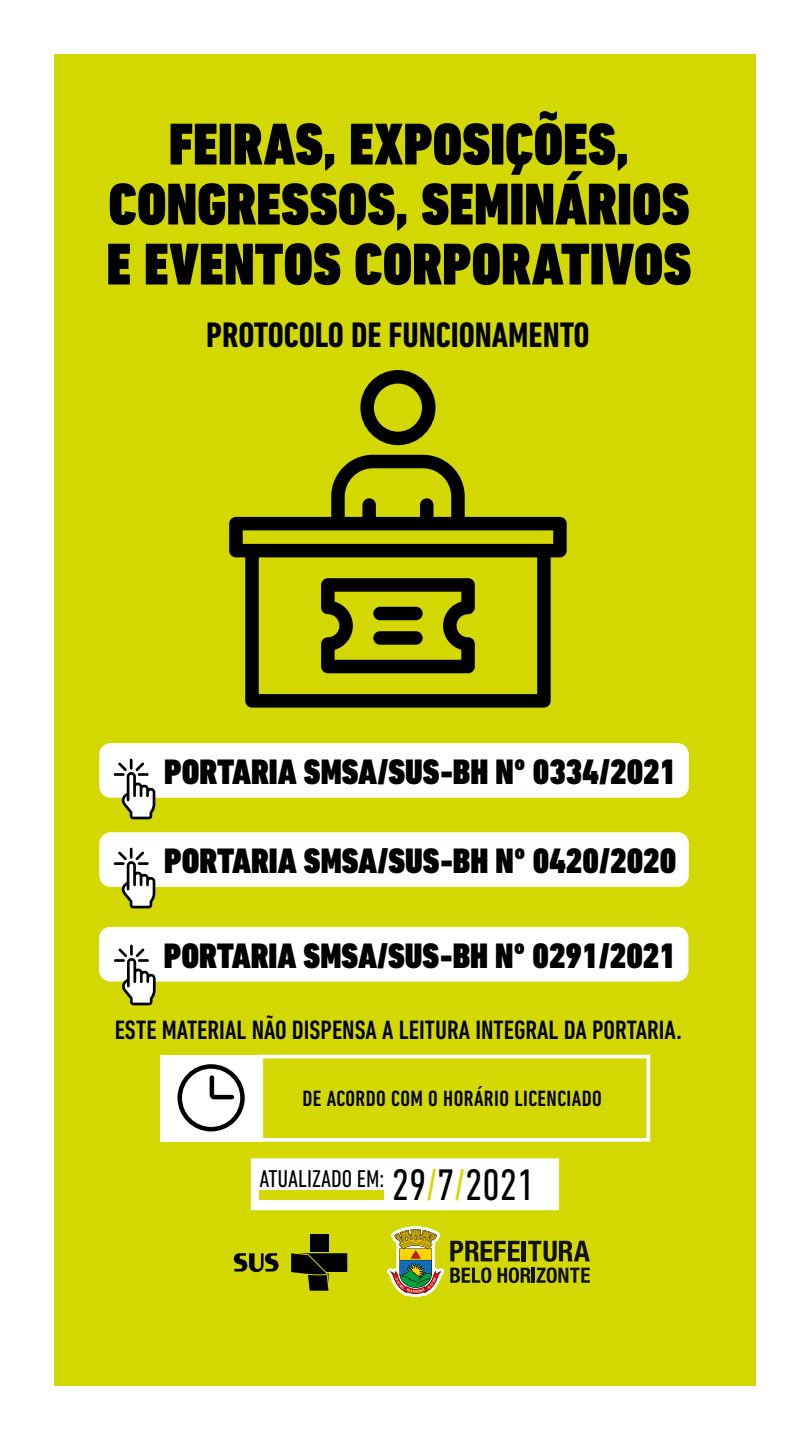
<style>
.page{position:relative;width:810px;height:1440px;background:#fff}
.page>*{position:absolute;margin:0;border:0;box-sizing:border-box;transform-origin:0 0}
.t1{font:900 condensed 60px/60px "DIN Next LT Pro";color:#000;text-align:center}
.t2{font:condensed 45px "DIN Next LT Pro";color:#000}
.t3{font:900 condensed 36px "DIN Next LT Pro";color:#000}
.t4{font:700 condensed 36px "DIN Next LT Pro";color:#000}
.t5{font:500 condensed 27px "DIN Next LT Pro";color:#000}
.t6{font:condensed 24.75px "DIN Next LT Pro";color:#000}
.t7{font:500 condensed 22.5px "DIN Next LT Pro";letter-spacing:.02em;color:#000}
.s1{color:#d3d800}
</style>
<div class="page">
<div style="left:54px;top:54px;width:702px;height:1332px;background:#d3d800"></div>
<svg style="left:234px;top:1253px;width:45px;height:19px"></svg>
<div style="left:310px;top:1235px;width:19px;height:17px;background:#000"></div>
<svg style="left:291px;top:1253px;width:56px;height:38px"></svg>
<svg style="left:387px;top:1226px;width:57px;height:71px"></svg>
<svg style="left:450px;top:1241px;width:140px;height:42px"></svg>
<div style="left:99px;top:832px;width:590px;height:55px;background:#fff;border-radius:11px"></div>
<div style="left:99px;top:743px;width:590px;height:55px;background:#fff;border-radius:11px"></div>
<div style="left:99px;top:927px;width:589px;height:55px;background:#fff;border-radius:11px"></div>
<svg style="left:114px;top:848px;width:41px;height:60px"></svg>
<svg style="left:114px;top:759px;width:41px;height:60px"></svg>
<svg style="left:114px;top:945px;width:42px;height:60px"></svg>
<svg style="left:229px;top:455px;width:338px;height:253px"></svg>
<svg style="left:360px;top:370px;width:76px;height:75px"></svg>
<svg style="left:321px;top:578px;width:154px;height:95px"></svg>
<div style="left:373px;top:631px;width:50px;height:14px;background:#000;border-radius:7px"></div>
<div style="left:373px;top:607px;width:50px;height:13px;background:#000;border-radius:7px"></div>
<div style="left:247px;top:1155px;width:316px;height:59px;background:#fff;border:4px solid #d3d800"></div>
<div style="left:260px;top:1191px;width:124px;height:9px;background:#d3d800"></div>
<div style="left:160px;top:1055px;width:102px;height:87px;background:#fff"></div>
<div style="left:259px;top:1055px;width:391px;height:87px;border:4px solid #fff"></div>
<div style="left:178px;top:1064px;width:67px;height:67px;border:4px solid #000;border-radius:50%"></div>
<svg style="left:209px;top:1073px;width:27px;height:27px"></svg>
<h1 class="t1" style="left:107px;top:115px;width:586px">FEIRAS, EXPOSIÇÕES,<br>CONGRESSOS, SEMINÁRIOS<br>E EVENTOS CORPORATIVOS</h1>
<p class="t4" style="left:206px;top:314px;width:385px">PROTOCOLO DE FUNCIONAMENTO</p>
<p class="t3" style="left:164px;top:751px;width:514px">PORTARIA SMSA/SUS-BH Nº 0334/2021</p>
<p class="t3" style="left:164px;top:840px;width:514px">PORTARIA SMSA/SUS-BH Nº 0420/2020</p>
<p class="t3" style="left:164px;top:935px;width:514px">PORTARIA SMSA/SUS-BH Nº 0291/2021</p>
<p class="t5" style="left:115px;top:1015px;width:568px">ESTE MATERIAL NÃO DISPENSA A LEITURA INTEGRAL DA PORTARIA.</p>
<p class="t7" style="left:303px;top:1086px;width:301px">DE ACORDO COM O HORÁRIO LICENCIADO</p>
<p class="t6" style="left:260px;top:1165px;width:126px">ATUALIZADO EM:</p>
<p class="t2" style="left:392px;top:1159px;width:144px">29<span class="s1">/</span>7<span class="s1">/</span>2021</p>
</div>
